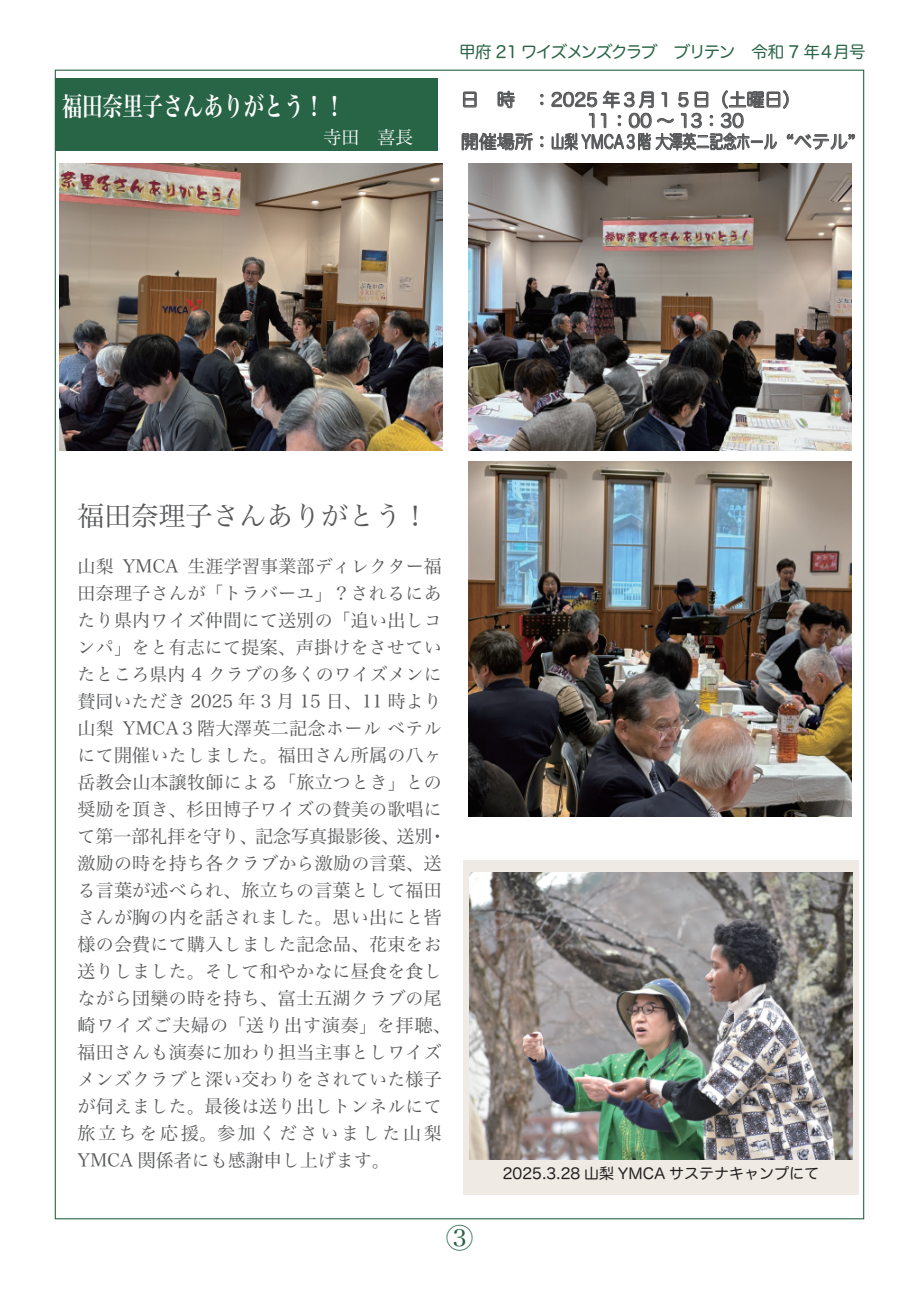
<style>
.page{position:relative;width:919px;height:1289px;background:#fff}
.page>*{position:absolute;margin:0;border:0;box-sizing:border-box;transform-origin:0 0}
.t1{font:27px "Hira Min Pro W3";color:#57585a}
.t2{font:27px "Hira Min Pro W3";color:#286446}
.t3{font:26.1px "Hira Min Pro W6";color:#fff;scale:.77 1}
.t4{font:18px/27px "Hira Min Pro W3";letter-spacing:.015em;color:#57585a}
.t5{font:18px "Hira Maru Pro N W4";color:#57585a}
.t6{font:18px "Hira Min Pro W3";color:#fff}
.t7{font:16.5px "Hira Maru Pro N W4";letter-spacing:-.08em;color:#286446}
.t8{font:15px "Hira Maru Pro N W4";color:#231f20}
</style>
<div class="page">
<div style="left:55px;top:78px;width:383px;height:73px;background:#286446"></div>
<svg style="left:463px;top:92px;width:13px;height:15px"></svg>
<svg style="left:497px;top:91px;width:17px;height:17px"></svg>
<svg style="left:540px;top:94px;width:3px;height:11px"></svg>
<svg style="left:462px;top:132px;width:70px;height:18px"></svg>
<svg style="left:540px;top:136px;width:3px;height:11px"></svg>
<svg style="left:551px;top:90px;width:303px;height:60px"></svg>
<img style="left:59px;top:163px;width:383px;height:287px">
<img style="left:468px;top:163px;width:383px;height:287px">
<img style="left:468px;top:462px;width:383px;height:354px">
<div style="left:463px;top:860px;width:395px;height:334px;background:#efebe4"></div>
<img style="left:469px;top:872px;width:383px;height:287px">
<h2 class="t3" style="left:62px;top:83px;width:368px">福田奈里子さんありがとう！！</h2>
<p class="t6" style="left:323px;top:122px;width:91px">寺田　喜長</p>
<p class="t7" style="left:459px;top:37px;width:408px">甲府 21 ワイズメンズクラブ　ブリテン　令和 7 年４月号</p>
<p class="t5" style="left:461px;top:84px;width:341px">日　時　：2025 年３月１５日（土曜日）</p>
<p class="t5" style="left:569px;top:105px;width:176px">　11：00 ～ 13：30</p>
<p class="t5" style="left:461px;top:126px;width:396px">開催場所：山梨 YMCA３階 大澤英二記念ホール “ベテル”</p>
<h1 class="t1" style="left:77px;top:493px;width:353px">福田奈理子さんありがとう！</h1>
<p class="t4" style="left:77px;top:550px;width:375px">山梨 YMCA 生涯学習事業部ディレクター福田奈理子さんが「トラバーユ」？されるにあたり県内ワイズ仲間にて送別の「追い出しコンパ」をと有志にて提案、声掛けをさせていたところ県内 4 クラブの多くのワイズメンに賛同いただき 2025 年 3 月 15 日、11 時より山梨 YMCA３階大澤英二記念ホール ベテルにて開催いたしました。福田さん所属の八ヶ岳教会山本譲牧師による「旅立つとき」との奨励を頂き、杉田博子ワイズの賛美の歌唱にて第一部礼拝を守り、記念写真撮影後、送別・激励の時を持ち各クラブから激励の言葉、送る言葉が述べられ、旅立ちの言葉として福田さんが胸の内を話されました。思い出にと皆様の会費にて購入しました記念品、花束をお送りしました。そして和やかなに昼食を食しながら団欒の時を持ち、富士五湖クラブの尾崎ワイズご夫婦の「送り出す演奏」を拝聴、福田さんも演奏に加わり担当主事としワイズメンズクラブと深い交わりをされていた様子が伺えました。最後は送り出しトンネルにて旅立ちを応援。参加くださいました山梨<br>YMCA 関係者にも感謝申し上げます。</p>
<p class="t8" style="left:503px;top:1160px;width:318px">2025.3.28 山梨 YMCA サステナキャンプにて</p>
<h1 class="t2" style="left:446px;top:1215px;width:28px">③</h1>
</div>
